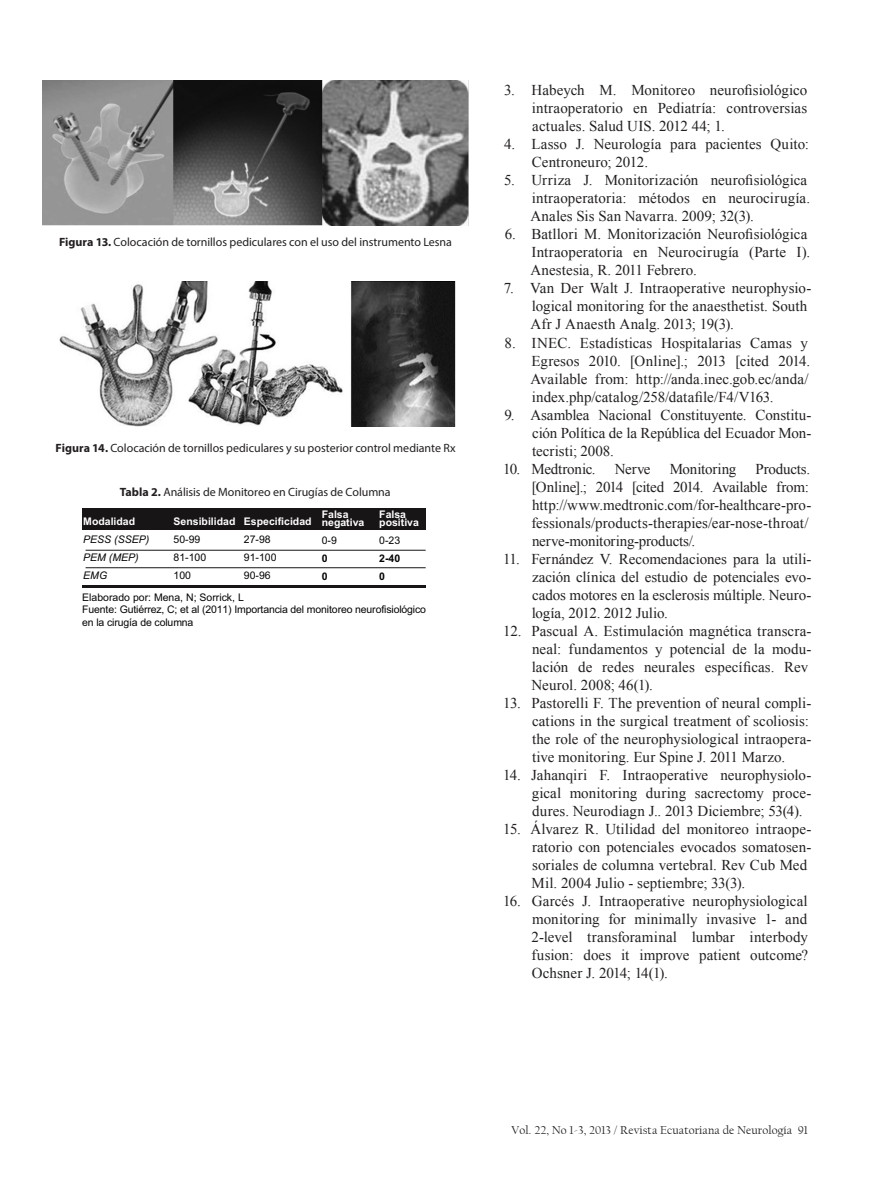
<style>
.page{position:relative;width:893px;height:1178px;background:#fff}
.page>*{position:absolute;margin:0;border:0;box-sizing:border-box;transform-origin:0 0}
.t1{font:15px/18px "Times New Roman";letter-spacing:.005em;color:#231f20}
.t2{font:15px "Times New Roman";letter-spacing:-.02em;color:#231f20}
.t3{font:12px "Myriad Pro";letter-spacing:-.005em;color:#231f20}
.t4{font:12px "Californian FB";letter-spacing:.01em;color:#231f20}
.t5{font:10.5px/18px "Arial";letter-spacing:-.015em;color:#040503}
.t6{font:italic 10.5px/18px "Arial";color:#040503}
.t7{font:700 10.5px/7.5px "Arial";color:#fff}
.t8{font:700 10.5px/18px "Arial";color:#040503;text-align:justify}
.s1{font-weight:700}
.s2{font-weight:700;font-style:normal;color:#fff}
.s3{font-weight:700;color:#fff}
.s4{font-weight:400}
</style>
<div class="page">
<img style="left:43px;top:81px;width:425px;height:145px">
<img style="left:59px;top:281px;width:397px;height:145px">
<div style="left:82px;top:509px;width:344px;height:21px;background:#181516"></div>
<hr style="left:82px;top:585px;width:344px;height:3px;background:#181516">
<hr style="left:86px;top:550px;width:340px;height:1px;background:#191616">
<hr style="left:86px;top:567px;width:340px;height:1px;background:#191616">
<p class="t3" style="left:59px;top:234px;width:394px"><span class="s1">Figura 13.</span> Colocación de tornillos pediculares con el uso del instrumento Lesna</p>
<p class="t3" style="left:56px;top:440px;width:402px"><span class="s1">Figura 14.</span> Colocación de tornillos pediculares y su posterior control mediante Rx</p>
<p class="t3" style="left:120px;top:485px;width:272px"><span class="s1">Tabla 2.</span> Análisis de Monitoreo en Cirugías de Columna</p>
<p class="t6" style="left:83px;top:513px;width:67px"><span class="s2">Modalidad<br></span>PESS (SSEP)<br>PEM (MEP)<br>EMG</p>
<p class="t5" style="left:174px;top:513px;width:63px"><span class="s3">Sensibilidad<br></span>50-99<br>81-100<br>100</p>
<p class="t5" style="left:244px;top:513px;width:69px"><span class="s3">Especificidad<br></span>27-98<br>91-100<br>90-96</p>
<p class="t7" style="left:322px;top:511px;width:44px">Falsa negativa</p>
<p class="t7" style="left:379px;top:511px;width:41px">Falsa positiva</p>
<p class="t8" style="left:379px;top:531px;width:23px"><span class="s4">0-23<br></span>2-40<br>0</p>
<p class="t5" style="left:82px;top:591px;width:345px;line-height:12.6px">Elaborado por: Mena, N; Sorrick, L<br>Fuente: Gutiérrez, C; et al (2011) Importancia del monitoreo neurofisiológico en la cirugía de columna</p>
<p class="t5" style="left:322px;top:531px;width:17px">0-9<br><span class="s1">0<br>0</span></p>
<p class="t1" style="left:532px;top:81px;width:277px;text-align:justify;text-indent:-28px">3. Habeych M. Monitoreo neurofisiológico intraoperatorio en Pediatría: controversias actuales. Salud UIS. 2012 44; 1.</p>
<p class="t1" style="left:532px;top:135px;width:279px;text-indent:-28px">4. Lasso J. Neurología para pacientes Quito:<br>Centroneuro; 2012.</p>
<p class="t1" style="left:530px;top:171px;width:281px;text-indent:-26px">5. Urriza J. Monitorización neurofisiológica intraoperatoria: métodos en neurocirugía.<br>Anales Sis San Navarra. 2009; 32(3).</p>
<p class="t1" style="left:530px;top:225px;width:281px;text-indent:-26px">6. Batllori M. Monitorización Neurofisiológica<br>Intraoperatoria en Neurocirugía (Parte I).<br>Anestesia, R. 2011 Febrero.</p>
<p class="t1" style="left:530px;top:279px;width:283px;text-indent:-26px">7. Van Der Walt J. Intraoperative neurophysio&shy;logical monitoring for the anaesthetist. South<br>Afr J Anaesth Analg. 2013; 19(3).</p>
<p class="t1" style="left:530px;top:333px;width:281px;text-indent:-26px">8. INEC. Estadísticas Hospitalarias Camas y Egresos 2010. [Online].; 2013 [cited 2014.<br>Available from: http://anda.inec.gob.ec/anda/ index.php/catalog/258/datafile/F4/V163.</p>
<p class="t1" style="left:532px;top:405px;width:281px;text-align:justify;text-indent:-28px">9. Asamblea Nacional Constituyente. Constitu&shy;ción Política de la República del Ecuador Mon&shy;tecristi; 2008.</p>
<p class="t2" style="left:503px;top:458px;width:94px">10. Medtronic.</p>
<p class="t1" style="left:615px;top:459px;width:37px">Nerve</p>
<p class="t2" style="left:670px;top:458px;width:68px">Monitoring</p>
<p class="t1" style="left:531px;top:459px;width:281px;text-indent:224px">Products. [Online].; 2014 [cited 2014. Available from: http://www.medtronic.com/for-healthcare-pro&shy;fessionals/products-therapies/ear-nose-throat/ nerve-monitoring-products/.</p>
<p class="t1" style="left:532px;top:549px;width:281px;text-align:justify;text-indent:-29px">11. Fernández V. Recomendaciones para la utili&shy;zación clínica del estudio de potenciales evo&shy;cados motores en la esclerosis múltiple. Neuro&shy;logía, 2012. 2012 Julio.</p>
<p class="t1" style="left:532px;top:621px;width:281px;text-indent:-28px">12. Pascual A. Estimulación magnética transcra&shy;neal: fundamentos y potencial de la modu&shy;lación de redes neurales específicas. Rev Neurol. 2008; 46(1).</p>
<p class="t1" style="left:532px;top:693px;width:281px;text-indent:-29px">13. Pastorelli F. The prevention of neural compli&shy;cations in the surgical treatment of scoliosis: the role of the neurophysiological intraopera&shy;tive monitoring. Eur Spine J. 2011 Marzo.</p>
<p class="t1" style="left:532px;top:765px;width:281px;text-align:justify;text-indent:-29px">14. Jahanqiri F. Intraoperative neurophysiolo&shy;gical monitoring during sacrectomy proce&shy;dures. Neurodiagn J.. 2013 Diciembre; 53(4).</p>
<p class="t1" style="left:532px;top:819px;width:281px;text-indent:-28px">15. Álvarez R. Utilidad del monitoreo intraope&shy;ratorio con potenciales evocados somatosen&shy;soriales de columna vertebral. Rev Cub Med Mil. 2004 Julio - septiembre; 33(3).</p>
<p class="t1" style="left:531px;top:891px;width:278px;text-align:justify;text-indent:-28px">16. Garcés J. Intraoperative neurophysiological monitoring for minimally invasive 1- and 2-level transforaminal lumbar interbody fusion: does it improve patient outcome?<br>Ochsner J. 2014; 14(1).</p>
<p class="t4" style="left:512px;top:1123px;width:298px">Vol. 22, No 1-3, 2013 / Revista Ecuatoriana de Neurología 91</p>
</div>
